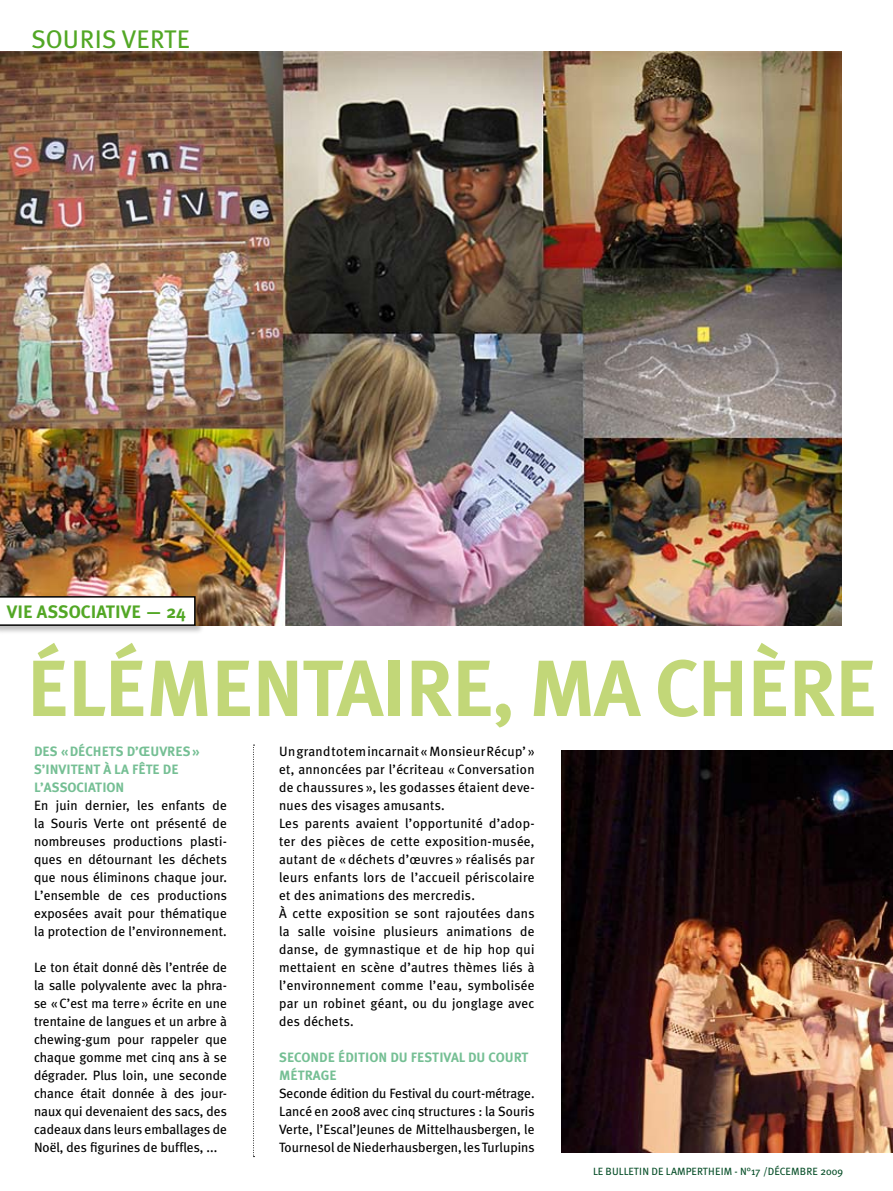
<style>
.page{position:relative;width:893px;height:1191px;background:#fff}
.page>*{position:absolute;margin:0;border:0;box-sizing:border-box;transform-origin:0 0}
.t1{font:700 79.5px "Meta Plus";letter-spacing:-.02em;color:#c2d778}
.t2{font:25.5px "Meta Plus";letter-spacing:.005em;color:#52a725}
.t3{font:700 18px "Meta Plus";color:#52a725}
.t4{font:13.5px/18px "Meta Plus";letter-spacing:.02em;color:#000;text-align:justify}
.t5{font:700 13.5px/18px "Meta Plus";color:#75bf94}
.t6{font:10.5px "Meta Plus";letter-spacing:.005em;color:#084f29}
</style>
<div class="page">
<img style="left:0;top:51px;width:842px;height:574px">
<div style="left:0;top:595px;width:205px;height:40px;background:#000;opacity:.25"></div>
<svg style="left:0;top:596px;width:196px;height:30px"></svg>
<svg style="left:253px;top:744px;width:1px;height:413px"></svg>
<img style="left:562px;top:750px;width:331px;height:402px">
<h2 class="t2" style="left:31px;top:24px;width:160px">SOURIS VERTE</h2>
<h3 class="t3" style="left:7px;top:601px;width:181px">VIE ASSOCIATIVE — 24</h3>
<h1 class="t1" style="left:27px;top:642px;width:852px">ÉLÉMENTAIRE, MA CHÈRE</h1>
<p class="t5" style="left:34px;top:742px;width:167px">DES «DÉCHETS D’ŒUVRES»<br>S’INVITENT À LA FÊTE DE<br>L’ASSOCIATION</p>
<p class="t4" style="left:34px;top:796px;width:194px">En juin dernier, les enfants de la Souris Verte ont présenté de nombreuses productions plasti&shy;ques en détournant les déchets que nous éliminons chaque jour.<br>L’ensemble de ces productions exposées avait pour thématique la protection de l’environnement.</p>
<p class="t4" style="left:34px;top:958px;width:194px">Le ton était donné dès l’entrée de la salle polyvalente avec la phra&shy;se «C’est ma terre» écrite en une trentaine de langues et un arbre à chewing-gum pour rappeler que chaque gomme met cinq ans à se dégrader. Plus loin, une seconde chance était donnée à des jour&shy;naux qui devenaient des sacs, des cadeaux dans leurs emballages de Noël, des figurines de buffles, ...</p>
<p class="t4" style="left:279px;top:742px;width:257px;text-align:left">Un grand totem incarnait « Monsieur Récup’» et, annoncées par l’écriteau « Conversation de chaussures », les godasses étaient deve&shy;nues des visages amusants.<br>Les parents avaient l’opportunité d’adop&shy;ter des pièces de cette exposition-musée, autant de « déchets d’œuvres » réalisés par leurs enfants lors de l’accueil périscolaire et des animations des mercredis.<br>À cette exposition se sont rajoutées dans la salle voisine plusieurs animations de danse, de gymnastique et de hip hop qui mettaient en scène d’autres thèmes liés à l’environnement comme l’eau, symbolisée par un robinet géant, ou du jonglage avec des déchets.</p>
<p class="t5" style="left:279px;top:1048px;width:251px">SECONDE ÉDITION DU FESTIVAL DU COURT<br>MÉTRAGE</p>
<p class="t4" style="left:279px;top:1084px;width:257px">Seconde édition du Festival du court-métrage.<br>Lancé en 2008 avec cinq structures : la Souris Verte, l’Escal’Jeunes de Mittelhausbergen, le Tournesol de Niederhausbergen, les Turlupins</p>
<p class="t6" style="left:593px;top:1165px;width:251px">LE BULLETIN DE LAMPERTHEIM - N°17 /DÉCEMBRE 2009</p>
</div>
